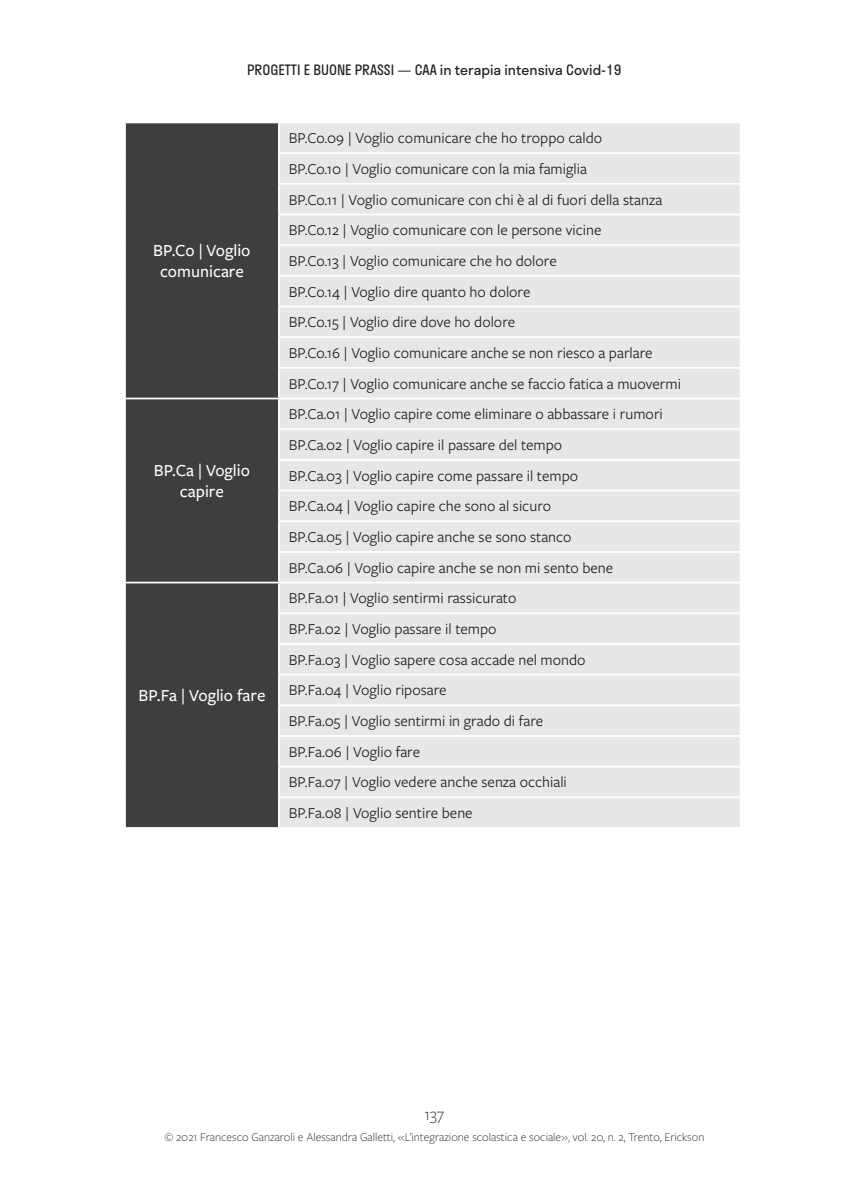
<style>
.page{position:relative;width:844px;height:1191px;background:#fff}
.page>*{position:absolute;margin:0;border:0;box-sizing:border-box;transform-origin:0 0}
.t1{font:500 17.5px/21px "Freight Sans Pro";color:#fff;text-align:center}
.t2{font:300 17.5px "Freight Sans Pro";color:#231f20}
.t3{font:15.75px/30.6px "Freight Sans Pro";color:#231f20}
.t4{font:14px "Stratos";color:#231f20}
.t5{font:300 12.25px "Freight Sans Pro";color:#231f20}
</style>
<div class="page">
<div style="left:126px;top:123px;width:152px;height:704px;background:#3e3e3f"></div>
<div style="left:280px;top:123px;width:459px;height:704px;background:#e6e7e9"></div>
<hr style="left:126px;top:398px;width:152px;height:1px;background:#fff">
<hr style="left:126px;top:581px;width:152px;height:2px;background:#fff">
<hr style="left:278px;top:152px;width:463px;height:2px;background:#fff">
<hr style="left:278px;top:183px;width:463px;height:2px;background:#fff">
<hr style="left:278px;top:214px;width:463px;height:1px;background:#fff">
<hr style="left:278px;top:244px;width:463px;height:2px;background:#fff">
<hr style="left:278px;top:275px;width:463px;height:2px;background:#fff">
<hr style="left:278px;top:306px;width:463px;height:1px;background:#fff">
<hr style="left:278px;top:336px;width:463px;height:2px;background:#fff">
<hr style="left:278px;top:367px;width:463px;height:2px;background:#fff">
<hr style="left:278px;top:398px;width:463px;height:1px;background:#fff">
<hr style="left:278px;top:428px;width:463px;height:2px;background:#fff">
<hr style="left:278px;top:459px;width:463px;height:2px;background:#fff">
<hr style="left:278px;top:489px;width:463px;height:2px;background:#fff">
<hr style="left:278px;top:520px;width:463px;height:2px;background:#fff">
<hr style="left:278px;top:551px;width:463px;height:2px;background:#fff">
<hr style="left:278px;top:581px;width:463px;height:2px;background:#fff">
<hr style="left:278px;top:612px;width:463px;height:2px;background:#fff">
<hr style="left:278px;top:643px;width:463px;height:2px;background:#fff">
<hr style="left:278px;top:673px;width:463px;height:2px;background:#fff">
<hr style="left:278px;top:704px;width:463px;height:2px;background:#fff">
<hr style="left:278px;top:735px;width:463px;height:2px;background:#fff">
<hr style="left:278px;top:765px;width:463px;height:2px;background:#fff">
<hr style="left:278px;top:796px;width:463px;height:2px;background:#fff">
<p class="t4" style="left:247px;top:58px;width:376px">PROGETTI E BUONE PRASSI — CAA in terapia intensiva Covid-19</p>
<p class="t1" style="left:153px;top:239px;width:99px">BP.Co | Voglio comunicare</p>
<p class="t1" style="left:154px;top:459px;width:98px">BP.Ca | Voglio capire</p>
<p class="t1" style="left:138px;top:684px;width:128px">BP.Fa | Voglio fare</p>
<p class="t3" style="left:289px;top:122px;width:393px">BP.Co.09 | Voglio comunicare che ho troppo caldo<br>BP.Co.10 | Voglio comunicare con la mia famiglia<br>BP.Co.11 | Voglio comunicare con chi è al di fuori della stanza BP.Co.12 | Voglio comunicare con le persone vicine<br>BP.Co.13 | Voglio comunicare che ho dolore<br>BP.Co.14 | Voglio dire quanto ho dolore<br>BP.Co.15 | Voglio dire dove ho dolore<br>BP.Co.16 | Voglio comunicare anche se non riesco a parlare BP.Co.17 | Voglio comunicare anche se faccio fatica a muovermi</p>
<p class="t3" style="left:289px;top:398px;width:375px">BP.Ca.01 | Voglio capire come eliminare o abbassare i rumori BP.Ca.02 | Voglio capire il passare del tempo<br>BP.Ca.03 | Voglio capire come passare il tempo<br>BP.Ca.04 | Voglio capire che sono al sicuro<br>BP.Ca.05 | Voglio capire anche se sono stanco<br>BP.Ca.06 | Voglio capire anche se non mi sento bene</p>
<p class="t3" style="left:289px;top:582px;width:298px">BP.Fa.01 | Voglio sentirmi rassicurato<br>BP.Fa.02 | Voglio passare il tempo<br>BP.Fa.03 | Voglio sapere cosa accade nel mondo BP.Fa.04 | Voglio riposare<br>BP.Fa.05 | Voglio sentirmi in grado di fare BP.Fa.06 | Voglio fare<br>BP.Fa.07 | Voglio vedere anche senza occhiali BP.Fa.08 | Voglio sentire bene</p>
<p class="t2" style="left:424px;top:1102px;width:21px">137</p>
<p class="t5" style="left:164px;top:1129px;width:541px">© 2021 Francesco Ganzaroli e Alessandra Galletti, «L’integrazione scolastica e sociale», vol. 20, n. 2, Trento, Erickson</p>
</div>
